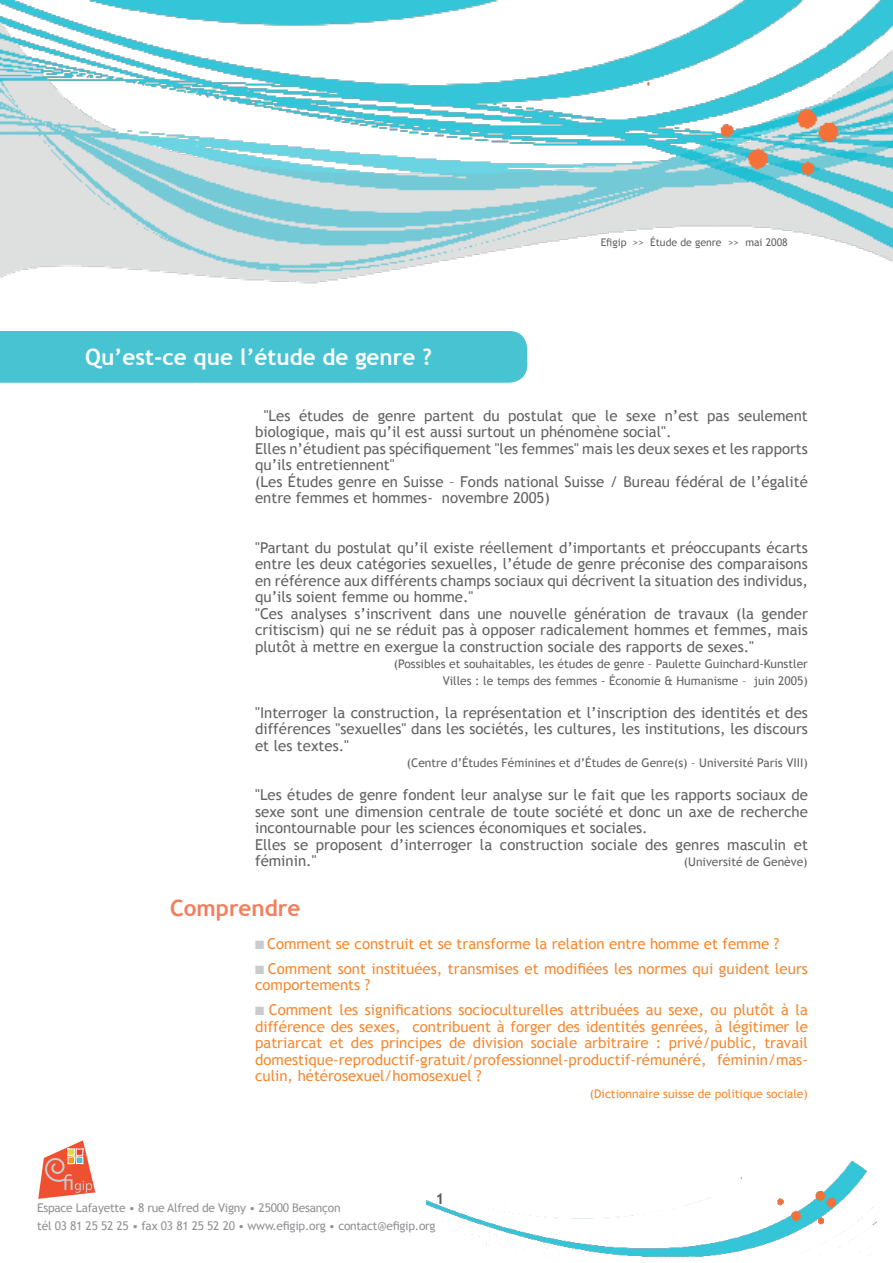
<style>
.page{position:relative;width:893px;height:1263px;background:#fff}
.page>*{position:absolute;margin:0;border:0;box-sizing:border-box;transform-origin:0 0}
.t1{font:700 22.5px "Trebuchet MS";color:#fff}
.t2{font:700 22.5px "Trebuchet MS";color:#f47d5b}
.t3{font:15px/16.5px "Trebuchet MS";color:#636366}
.t4{font:15px/16.5px "Trebuchet MS";color:#f58932}
.t5{font:700 15px "Trebuchet MS";color:#57585a}
.t6{font:12px/16.5px "Trebuchet MS";color:#636366;text-align:right}
.t7{font:12px/18px "Trebuchet MS";letter-spacing:-.02em;color:#919295}
.t8{font:12px "Trebuchet MS";color:#f58932}
.t9{font:10.5px "Trebuchet MS";color:#636366}
.s1{color:#c9cacc}
</style>
<div class="page">
<div style="left:0;top:331px;width:527px;height:52px;background:#47c3d2"></div>
<img style="left:426px;top:1160px;width:452px;height:103px">
<img style="left:0;top:0;width:893px;height:284px">
<svg style="left:38px;top:1140px;width:57px;height:59px"></svg>
<h1 class="t1" style="left:85px;top:342px;width:348px">Qu’est-ce que l’étude de genre ?</h1>
<p class="t9" style="left:601px;top:236px;width:189px">Efigip &gt;&gt; Étude de genre &gt;&gt; mai 2008</p>
<p class="t3" style="left:255px;top:407px;width:554px;text-indent:9px">"Les études de genre partent du postulat que le sexe n’est pas seulement biologique, mais qu’il est aussi surtout un phénomène social".<br>Elles n’étudient pas spécifiquement "les femmes" mais les deux sexes et les rapports qu’ils entretiennent"<br>(Les Études genre en Suisse – Fonds national Suisse / Bureau fédéral de l’égalité entre femmes et hommes- novembre 2005)</p>
<p class="t3" style="left:255px;top:539px;width:554px">"Partant du postulat qu’il existe réellement d’importants et préoccupants écarts entre les deux catégories sexuelles, l’étude de genre préconise des comparaisons en référence aux différents champs sociaux qui décrivent la situation des individus, qu’ils soient femme ou homme."<br>"Ces analyses s’inscrivent dans une nouvelle génération de travaux (la gender critiscism) qui ne se réduit pas à opposer radicalement hommes et femmes, mais plutôt à mettre en exergue la construction sociale des rapports de sexes."</p>
<p class="t6" style="left:394px;top:656px;width:416px">(Possibles et souhaitables, les études de genre – Paulette Guinchard-Kunstler<br>Villes : le temps des femmes - Économie &amp; Humanisme – juin 2005)</p>
<p class="t3" style="left:255px;top:704px;width:554px;text-align:justify">"Interroger la construction, la représentation et l’inscription des identités et des différences "sexuelles" dans les sociétés, les cultures, les institutions, les discours et les textes."</p>
<p class="t6" style="left:407px;top:755px;width:403px">(Centre d’Études Féminines et d’Études de Genre(s) – Université Paris VIII)</p>
<p class="t3" style="left:255px;top:787px;width:554px">"Les études de genre fondent leur analyse sur le fait que les rapports sociaux de sexe sont une dimension centrale de toute société et donc un axe de recherche incontournable pour les sciences économiques et sociales.<br>Elles se proposent d’interroger la construction sociale des genres masculin et féminin."</p>
<p class="t6" style="left:684px;top:854px;width:125px">(Université de Genève)</p>
<h1 class="t2" style="left:170px;top:894px;width:132px">Comprendre</h1>
<p class="t4" style="left:255px;top:935px;width:526px"><span class="s1">■</span> Comment se construit et se transforme la relation entre homme et femme ?</p>
<p class="t4" style="left:255px;top:960px;width:554px"><span class="s1">■</span> Comment sont instituées, transmises et modifiées les normes qui guident leurs comportements ?</p>
<p class="t4" style="left:255px;top:1002px;width:554px;text-align:justify"><span class="s1">■</span> Comment les significations socioculturelles attribuées au sexe, ou plutôt à la différence des sexes, contribuent à forger des identités genrées, à légitimer le patriarcat et des principes de division sociale arbitraire : privé/public, travail domestique-reproductif-gratuit/professionnel-productif-rémunéré, féminin/mas&shy;culin, hétérosexuel/homosexuel ?</p>
<p class="t8" style="left:590px;top:1086px;width:220px">(Dictionnaire suisse de politique sociale)</p>
<p class="t5" style="left:435px;top:1189px;width:10px">1</p>
<p class="t7" style="left:37px;top:1199px;width:400px">Espace Lafayette • 8 rue Alfred de Vigny • 25000 Besançon<br>tél 03 81 25 52 25 • fax 03 81 25 52 20 • www.efigip.org • contact@efigip.org</p>
</div>
